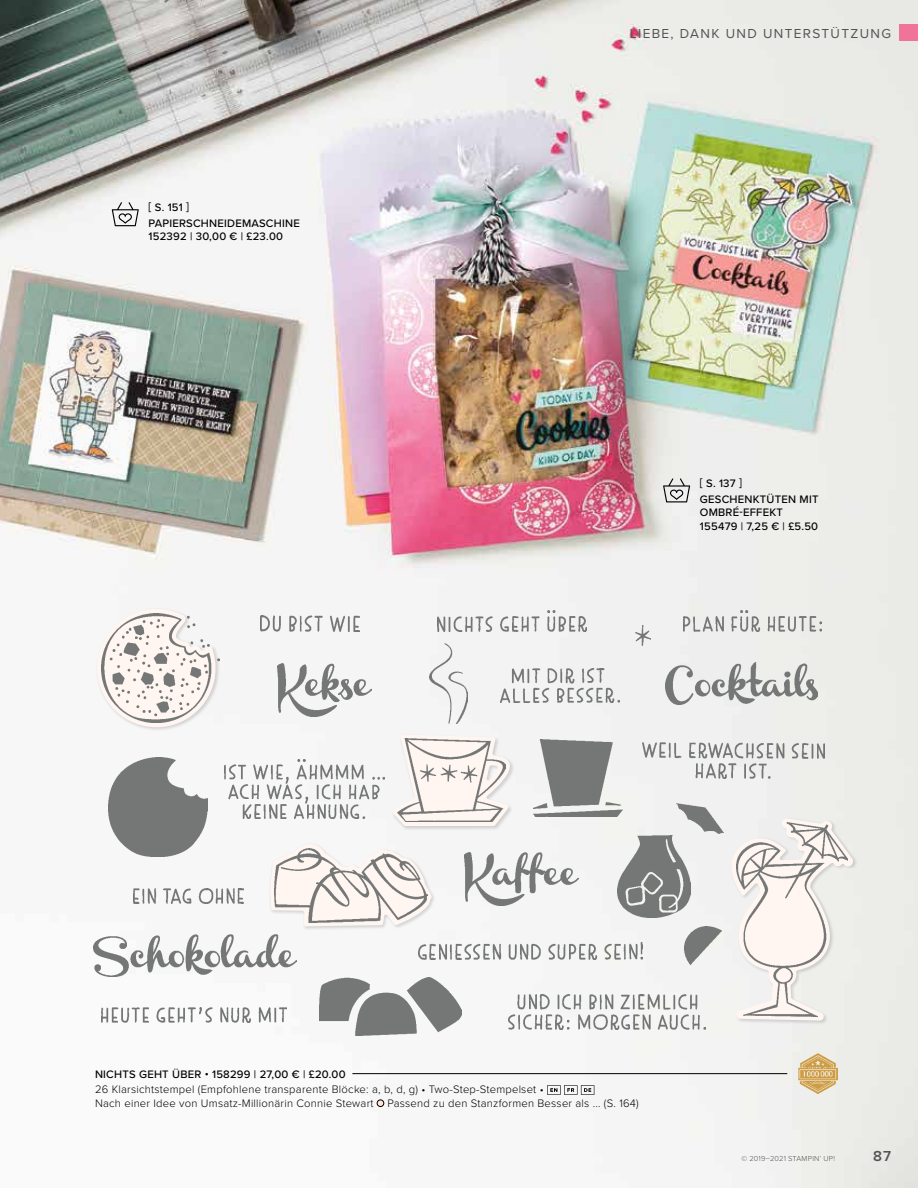
<style>
.page{position:relative;width:918px;height:1188px;background:#fff}
.page>*{position:absolute;margin:0;border:0;box-sizing:border-box;transform-origin:0 0}
.t1{font:600 15px "Proxima Nova";color:#525453}
.t2{font:13.5px "Proxima Nova";letter-spacing:.1em;color:#525453}
.t3{font:300 11.25px/13.5px "Proxima Nova";letter-spacing:.02em;color:#000}
.t4{font:500 11.25px/15.6px "Proxima Nova";letter-spacing:.02em;color:#000}
.t5{font:300 7.5px "Proxima Nova";letter-spacing:.03em;color:#525453}
</style>
<div class="page">
<img style="left:0;top:0;width:918px;height:1188px">
<div style="left:730px;top:817px;width:128px;height:208px;background:#000;opacity:.15"></div>
<svg style="left:721px;top:818px;width:133px;height:203px"></svg>
<img style="left:736px;top:822px;width:112px;height:194px">
<img style="left:109px;top:758px;width:99px;height:99px">
<div style="left:269px;top:843px;width:167px;height:88px;background:#000;opacity:.15"></div>
<svg style="left:269px;top:844px;width:163px;height:82px"></svg>
<img style="left:275px;top:848px;width:152px;height:74px">
<img style="left:320px;top:977px;width:142px;height:59px">
<img style="left:618px;top:836px;width:72px;height:81px">
<img style="left:685px;top:927px;width:36px;height:38px">
<img style="left:676px;top:804px;width:47px;height:29px">
<div style="left:392px;top:733px;width:123px;height:97px;background:#000;opacity:.15"></div>
<svg style="left:393px;top:734px;width:120px;height:92px"></svg>
<img style="left:398px;top:739px;width:107px;height:83px">
<img style="left:534px;top:740px;width:89px;height:76px">
<img style="left:635px;top:625px;width:16px;height:20px">
<img style="left:430px;top:644px;width:38px;height:79px">
<div style="left:96px;top:608px;width:124px;height:124px;background:#000;opacity:.15"></div>
<svg style="left:97px;top:609px;width:119px;height:118px"></svg>
<img style="left:102px;top:613px;width:118px;height:110px">
<svg style="left:663px;top:478px;width:27px;height:24px"></svg>
<svg style="left:112px;top:202px;width:27px;height:24px"></svg>
<hr style="left:352px;top:1073px;width:435px;height:1px;background:#000">
<svg style="left:547px;top:1085px;width:47px;height:10px"></svg>
<div style="left:377px;top:1100px;width:7px;height:7px;background:#fee4d5;border-radius:50%"></div>
<div style="left:377px;top:1100px;width:7px;height:7px;border:1px solid #000;border-radius:50%"></div>
<img style="left:798px;top:1053px;width:39px;height:41px">
<img style="left:509px;top:994px;width:196px;height:35px">
<img style="left:643px;top:743px;width:181px;height:35px">
<img style="left:684px;top:610px;width:138px;height:21px">
<img style="left:101px;top:1007px;width:186px;height:16px">
<img style="left:500px;top:668px;width:120px;height:35px">
<img style="left:278px;top:663px;width:94px;height:53px">
<img style="left:465px;top:853px;width:113px;height:53px">
<img style="left:94px;top:935px;width:203px;height:41px">
<img style="left:665px;top:663px;width:153px;height:41px">
<img style="left:224px;top:759px;width:161px;height:59px">
<img style="left:133px;top:889px;width:111px;height:15px">
<img style="left:437px;top:610px;width:149px;height:21px">
<img style="left:419px;top:943px;width:223px;height:17px">
<img style="left:261px;top:616px;width:98px;height:15px">
<div style="left:899px;top:24px;width:19px;height:16px;background:#f07399"></div>
<p class="t4" style="left:149px;top:199px;width:153px">[ S. 151 ]<br>PAPIERSCHNEIDEMASCHINE</p>
<p class="t4" style="left:149px;top:228px;width:136px">152392 | 30,00 € | £23.00</p>
<p class="t4" style="left:95px;top:1066px;width:252px">NICHTS GEHT ÜBER • 158299 | 27,00 € | £20.00</p>
<p class="t2" style="left:630px;top:23px;width:263px">LIEBE, DANK UND UNTERSTÜTZUNG</p>
<p class="t4" style="left:700px;top:475px;width:120px">[ S. 137 ]<br>GESCHENKTÜTEN MIT</p>
<p class="t4" style="left:700px;top:506px;width:120px;line-height:13.5px">OMBRÉ-EFFEKT<br>155479 | 7,25 € | £5.50</p>
<p class="t3" style="left:95px;top:1082px;width:545px">26 Klarsichtstempel (Empfohlene transparente Blöcke: a, b, d, g) • Two-Step-Stempelset •<br>Nach einer Idee von Umsatz-Millionärin Connie Stewart Passend zu den Stanzformen Besser als ... (S. 164)</p>
<p class="t5" style="left:742px;top:1153px;width:95px">© 2019–2021 STAMPIN’ UP!</p>
<h1 class="t1" style="left:873px;top:1145px;width:19px">87</h1>
</div>
